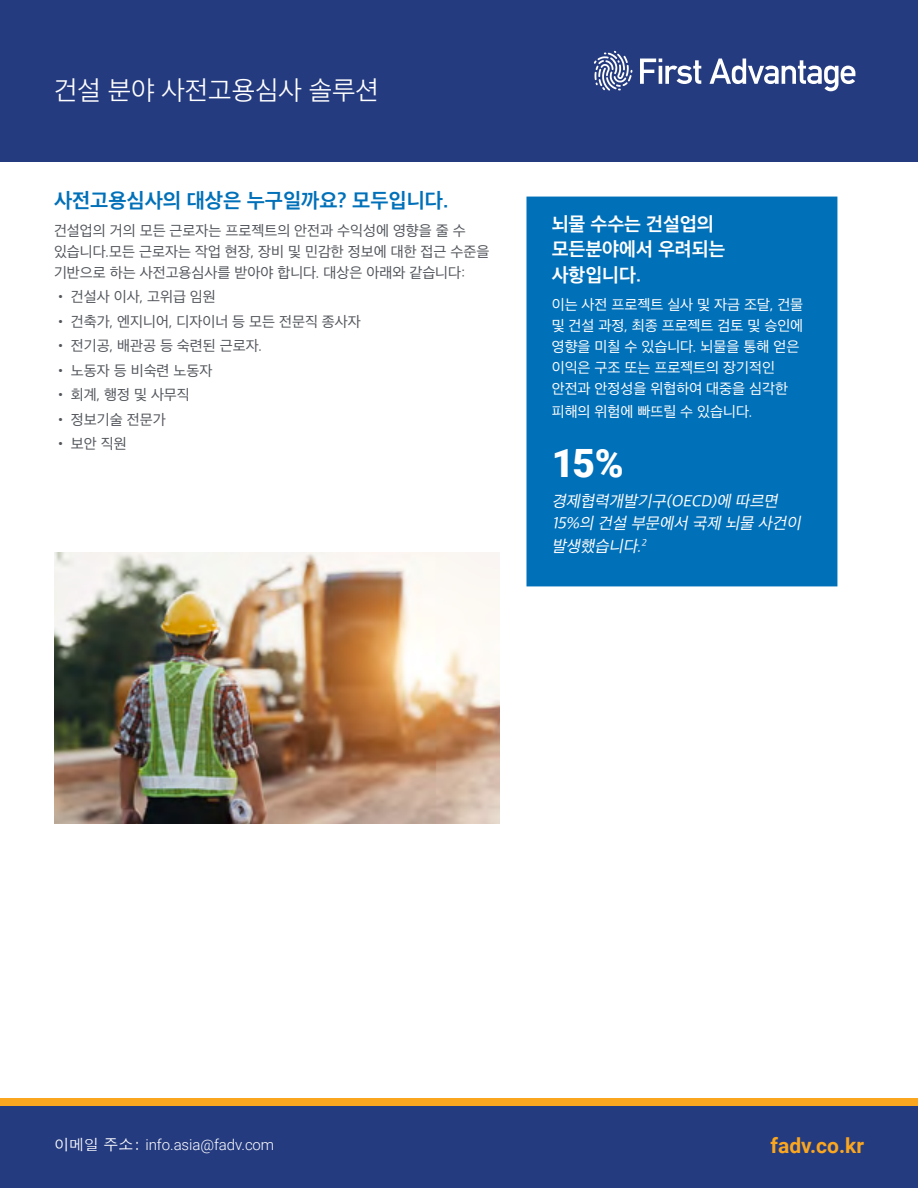
<style>
.page{position:relative;width:918px;height:1188px;background:#fff}
.page>*{position:absolute;margin:0;border:0;box-sizing:border-box;transform-origin:0 0}
.t1{font:900 39px "Roboto";color:#fff}
.t2{font:300 27px "Apple SD Gothic Neo";color:#fff}
.t3{font:700 21px "Apple SD Gothic Neo";color:#0070b9}
.t4{font:700 21px "Roboto";color:#faa61f}
.t5{font:700 19.5px/25.5px "Apple SD Gothic Neo";color:#fff}
.t6{font:italic 16.5px/22.5px "Apple SD Gothic Neo";color:#fff}
.t7{font:15px/21px "Apple SD Gothic Neo";color:#52555b}
.t8{font:15px/21px "Apple SD Gothic Neo";color:#fff}
.t9{font:300 15px "Roboto";letter-spacing:-.005em;color:#fff}
.s1{font-family:"Apple Gothic";font-weight:400}
</style>
<div class="page">
<div style="left:0;top:1105px;width:918px;height:83px;background:#253b80"></div>
<div style="left:0;top:1098px;width:918px;height:7px;background:#faa61f"></div>
<div style="left:0;top:0;width:918px;height:162px;background:#253b80"></div>
<svg style="left:594px;top:51px;width:38px;height:40px"></svg>
<svg style="left:640px;top:59px;width:61px;height:25px"></svg>
<svg style="left:709px;top:59px;width:146px;height:32px"></svg>
<div style="left:526px;top:197px;width:311px;height:389px;background:#0070b9"></div>
<img style="left:54px;top:552px;width:446px;height:272px">
<h2 class="t2" style="left:54px;top:76px;width:326px">건설 분야 사전고용심사 솔루션</h2>
<h3 class="t3" style="left:54px;top:189px;width:396px">사전고용심사의 대상은 누구일까요? 모두입니다.</h3>
<p class="t7" style="left:54px;top:221px;width:437px">건설업의 거의 모든 근로자는 프로젝트의 안전과 수익성에 영향을 줄 수 있습니다.모든 근로자는 작업 현장, 장비 및 민감한 정보에 대한 접근 수준을 기반으로 하는 사전고용심사를 받아야 합니다. 대상은 아래와 같습니다:</p>
<p class="t7" style="left:54px;top:287px;width:163px">• 건설사 이사, 고위급 임원</p>
<p class="t7" style="left:54px;top:312px;width:308px">• 건축가, 엔지니어, 디자이너 등 모든 전문직 종사자</p>
<p class="t7" style="left:54px;top:336px;width:210px">• 전기공, 배관공 등 숙련된 근로자.</p>
<p class="t7" style="left:54px;top:361px;width:160px">• 노동자 등 비숙련 노동자</p>
<p class="t7" style="left:54px;top:385px;width:137px">• 회계, 행정 및 사무직</p>
<p class="t7" style="left:54px;top:410px;width:113px">• 정보기술 전문가</p>
<p class="t7" style="left:54px;top:434px;width:74px">• 보안 직원</p>
<h3 class="t5" style="left:552px;top:212px;width:175px">뇌물 수수는 건설업의 모든분야에서 우려되는 사항입니다.</h3>
<p class="t8" style="left:552px;top:295px;width:253px">이는 사전 프로젝트 실사 및 자금 조달, 건물 및 건설 과정, 최종 프로젝트 검토 및 승인에 영향을 미칠 수 있습니다. 뇌물을 통해 얻은 이익은 구조 또는 프로젝트의 장기적인 안전과 안정성을 위협하여 대중을 심각한</p>
<p class="t8" style="left:552px;top:402px;width:202px">피해의 위험에 빠뜨릴 수 있습니다.</p>
<h1 class="t1" style="left:552px;top:435px;width:74px">15%</h1>
<p class="t6" style="left:552px;top:490px;width:254px">경제협력개발기구(OECD)에 따르면<br>15%의 건설 부문에서 국제 뇌물 사건이 발생했습니다.<sup>2</sup></p>
<p class="t9" style="left:54px;top:1134px;width:222px"><span class="s1">이메일 주소:</span> info.asia@fadv.com</p>
<h3 class="t4" style="left:771px;top:1131px;width:95px">fadv.co.kr</h3>
</div>
